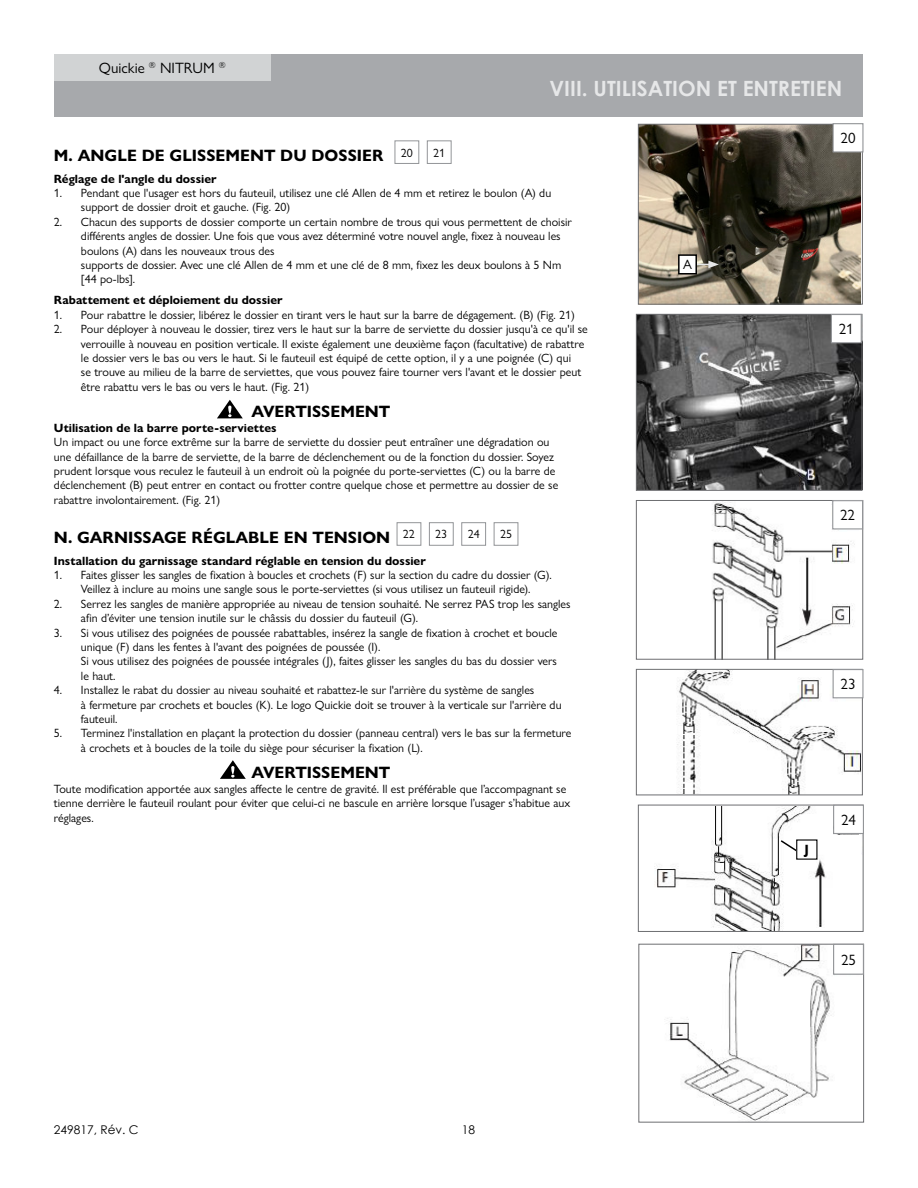
<style>
.page{position:relative;width:918px;height:1188px;background:#fff}
.page>*{position:absolute;margin:0;border:0;box-sizing:border-box;transform-origin:0 0}
.t1{font:700 21px "Century Gothic";color:#e6e7e8}
.t2{font:700 16.5px "Gill Sans Nova";color:#000}
.t3{font:15px "Gill Sans Nova";color:#000}
.t4{font:700 13.5px "Gill Sans Nova";color:#000}
.t5{font:13.5px "Gill Sans Nova";color:#000}
.t6{font:12px/14.4px "Gill Sans Nova";color:#000}
.t7{font:700 12px "Gill Sans Nova";color:#000}
.t8{font:12px "Century Gothic";color:#000}
</style>
<div class="page">
<div style="left:54px;top:54px;width:809px;height:63px;background:#a7a9ac"></div>
<div style="left:54px;top:54px;width:217px;height:26px;background:#d1d3d4"></div>
<svg style="left:217px;top:400px;width:26px;height:18px"></svg>
<div style="left:395px;top:140px;width:24px;height:24px;border:1px solid #939598"></div>
<div style="left:427px;top:140px;width:25px;height:24px;border:1px solid #939598"></div>
<div style="left:397px;top:522px;width:24px;height:24px;border:1px solid #939598"></div>
<div style="left:429px;top:522px;width:25px;height:24px;border:1px solid #939598"></div>
<div style="left:461px;top:522px;width:25px;height:24px;border:1px solid #939598"></div>
<div style="left:494px;top:522px;width:24px;height:24px;border:1px solid #939598"></div>
<svg style="left:220px;top:760px;width:26px;height:19px"></svg>
<img style="left:640px;top:126px;width:221px;height:177px">
<div style="left:638px;top:124px;width:225px;height:181px;border:1px solid #6d6e71"></div>
<div style="left:833px;top:124px;width:30px;height:28px;background:#fff"></div>
<div style="left:833px;top:123px;width:31px;height:30px;border:1px solid #939598"></div>
<img style="left:638px;top:316px;width:222px;height:173px">
<div style="left:636px;top:314px;width:226px;height:177px;border:1px solid #6d6e71"></div>
<div style="left:831px;top:315px;width:30px;height:28px;background:#fff"></div>
<div style="left:831px;top:314px;width:31px;height:29px;border:1px solid #939598"></div>
<img style="left:712px;top:502px;width:146px;height:156px">
<div style="left:636px;top:500px;width:227px;height:160px;border:1px solid #6d6e71"></div>
<div style="left:833px;top:501px;width:30px;height:28px;background:#fff"></div>
<div style="left:832px;top:500px;width:31px;height:29px;border:1px solid #939598"></div>
<img style="left:677px;top:671px;width:184px;height:122px">
<div style="left:636px;top:669px;width:227px;height:126px;border:1px solid #6d6e71"></div>
<div style="left:833px;top:670px;width:30px;height:28px;background:#fff"></div>
<div style="left:833px;top:669px;width:31px;height:29px;border:1px solid #939598"></div>
<img style="left:654px;top:807px;width:207px;height:123px">
<div style="left:638px;top:805px;width:226px;height:127px;border:1px solid #6d6e71"></div>
<div style="left:834px;top:805px;width:29px;height:29px;background:#fff"></div>
<div style="left:833px;top:805px;width:31px;height:29px;border:1px solid #939598"></div>
<img style="left:667px;top:946px;width:165px;height:175px">
<div style="left:638px;top:944px;width:226px;height:179px;border:1px solid #6d6e71"></div>
<div style="left:833px;top:944px;width:31px;height:31px;border:1px solid #939598"></div>
<div style="left:829px;top:835px;width:32px;height:29px;background:#fff"></div>
<div style="left:806px;top:814px;width:27px;height:23px;background:#fff"></div>
<svg style="left:779px;top:839px;width:17px;height:14px"></svg>
<div style="left:797px;top:840px;width:20px;height:19px;background:#fff"></div>
<svg style="left:697px;top:261px;width:22px;height:7px"></svg>
<div style="left:679px;top:255px;width:17px;height:19px;background:#fff"></div>
<div style="left:678px;top:254px;width:19px;height:21px;border:1px solid #000"></div>
<p class="t3" style="left:99px;top:59px;width:128px">Quickie <sup>®</sup> NITRUM <sup>®</sup></p>
<h1 class="t1" style="left:550px;top:79px;width:294px">VIII. UTILISATION ET ENTRETIEN</h1>
<p class="t3" style="left:841px;top:133px;width:16px">20</p>
<p class="t6" style="left:401px;top:147px;width:13px">20</p>
<p class="t6" style="left:433px;top:147px;width:13px">21</p>
<h2 class="t2" style="left:54px;top:147px;width:331px">M. ANGLE DE GLISSEMENT DU DOSSIER</h2>
<p class="t7" style="left:54px;top:172px;width:164px">Réglage de l'angle du dossier</p>
<p class="t6" style="left:81px;top:186px;width:472px;text-indent:-27px">1. Pendant que l'usager est hors du fauteuil, utilisez une clé Allen de 4 mm et retirez le boulon (A) du support de dossier droit et gauche. (Fig. 20)</p>
<p class="t6" style="left:81px;top:216px;width:493px;text-indent:-27px">2. Chacun des supports de dossier comporte un certain nombre de trous qui vous permettent de choisir différents angles de dossier. Une fois que vous avez déterminé votre nouvel angle, fixez à nouveau les boulons (A) dans les nouveaux trous des<br>supports de dossier. Avec une clé Allen de 4 mm et une clé de 8 mm, fixez les deux boulons à 5 Nm [44 po-lbs].</p>
<p class="t7" style="left:54px;top:294px;width:230px">Rabattement et déploiement du dossier</p>
<p class="t6" style="left:54px;top:309px;width:523px">1. Pour rabattre le dossier, libérez le dossier en tirant vers le haut sur la barre de dégagement. (B) (Fig. 21)</p>
<p class="t6" style="left:81px;top:323px;width:508px;text-indent:-27px">2. Pour déployer à nouveau le dossier, tirez vers le haut sur la barre de serviette du dossier jusqu'à ce qu'il se verrouille à nouveau en position verticale. Il existe également une deuxième façon (facultative) de rabattre le dossier vers le bas ou vers le haut. Si le fauteuil est équipé de cette option, il y a une poignée (C) qui<br>se trouve au milieu de la barre de serviettes, que vous pouvez faire tourner vers l'avant et le dossier peut être rabattu vers le bas ou vers le haut. (Fig. 21)</p>
<h2 class="t2" style="left:252px;top:403px;width:140px">AVERTISSEMENT</h2>
<p class="t7" style="left:54px;top:421px;width:224px">Utilisation de la barre porte-serviettes</p>
<p class="t6" style="left:54px;top:436px;width:506px">Un impact ou une force extrême sur la barre de serviette du dossier peut entraîner une dégradation ou une défaillance de la barre de serviette, de la barre de déclenchement ou de la fonction du dossier. Soyez prudent lorsque vous reculez le fauteuil à un endroit où la poignée du porte-serviettes (C) ou la barre de déclenchement (B) peut entrer en contact ou frotter contre quelque chose et permettre au dossier de se rabattre involontairement. (Fig. 21)</p>
<h2 class="t2" style="left:54px;top:529px;width:338px">N. GARNISSAGE RÉGLABLE EN TENSION</h2>
<p class="t7" style="left:54px;top:554px;width:373px">Installation du garnissage standard réglable en tension du dossier</p>
<p class="t6" style="left:54px;top:569px;width:499px;text-align:center">1. Faites glisser les sangles de fixation à boucles et crochets (F) sur la section du cadre du dossier (G).<br>Veillez à inclure au moins une sangle sous le porte-serviettes (si vous utilisez un fauteuil rigide).</p>
<p class="t6" style="left:81px;top:598px;width:491px;text-indent:-27px">2. Serrez les sangles de manière appropriée au niveau de tension souhaité. Ne serrez PAS trop les sangles afin d’éviter une tension inutile sur le châssis du dossier du fauteuil (G).</p>
<p class="t6" style="left:81px;top:627px;width:478px;text-indent:-27px">3. Si vous utilisez des poignées de poussée rabattables, insérez la sangle de fixation à crochet et boucle unique (F) dans les fentes à l'avant des poignées de poussée (I).<br>Si vous utilisez des poignées de poussée intégrales (J), faites glisser les sangles du bas du dossier vers le haut.</p>
<p class="t6" style="left:81px;top:684px;width:482px;text-indent:-27px">4. Installez le rabat du dossier au niveau souhaité et rabattez-le sur l'arrière du système de sangles<br>à fermeture par crochets et boucles (K). Le logo Quickie doit se trouver à la verticale sur l'arrière du fauteuil.</p>
<p class="t6" style="left:81px;top:727px;width:492px;text-indent:-27px">5. Terminez l'installation en plaçant la protection du dossier (panneau central) vers le bas sur la fermeture à crochets et à boucles de la toile du siège pour sécuriser la fixation (L).</p>
<h2 class="t2" style="left:252px;top:763px;width:140px">AVERTISSEMENT</h2>
<p class="t6" style="left:54px;top:783px;width:518px">Toute modification apportée aux sangles affecte le centre de gravité. Il est préférable que l’accompagnant se tienne derrière le fauteuil roulant pour éviter que celui-ci ne bascule en arrière lorsque l’usager s’habitue aux réglages.</p>
<p class="t6" style="left:403px;top:528px;width:13px">22</p>
<p class="t6" style="left:435px;top:528px;width:13px">23</p>
<p class="t6" style="left:468px;top:528px;width:13px">24</p>
<p class="t6" style="left:500px;top:528px;width:13px">25</p>
<p class="t5" style="left:683px;top:260px;width:10px">A</p>
<p class="t8" style="left:54px;top:1124px;width:86px">249817, Rév. C</p>
<p class="t8" style="left:462px;top:1124px;width:15px">18</p>
<p class="t3" style="left:839px;top:324px;width:16px">21</p>
<p class="t3" style="left:840px;top:510px;width:16px">22</p>
<p class="t3" style="left:841px;top:679px;width:16px">23</p>
<p class="t4" style="left:805px;top:842px;width:6px">J</p>
<p class="t3" style="left:841px;top:814px;width:16px">24</p>
<p class="t3" style="left:841px;top:954px;width:16px">25</p>
</div>
